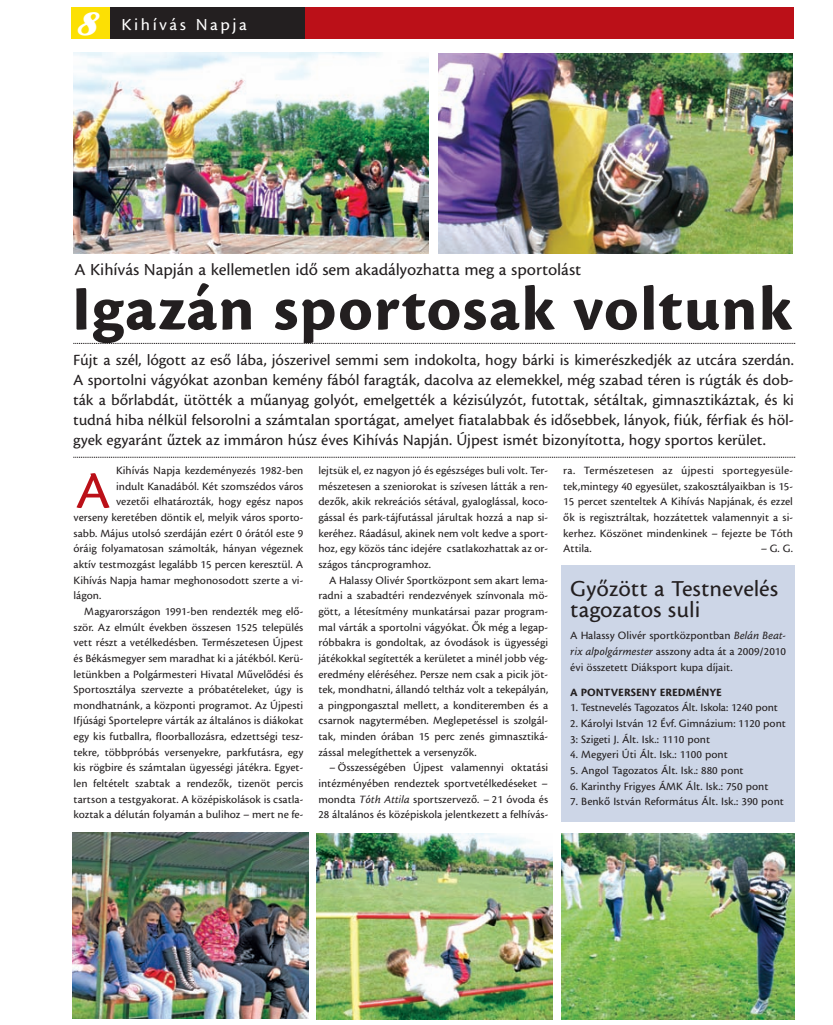
<style>
.page{position:relative;width:833px;height:1025px;background:#fff}
.page>*{position:absolute;margin:0;border:0;box-sizing:border-box;transform-origin:0 0}
.t1{font:700 65.62px "Cronos M";letter-spacing:.005em;color:#231f20}
.t2{font:55px "Cronos M";color:#bb1018}
.t3{font:23.75px/21.2px "Cronos M";color:#231f20}
.t4{font:17.5px "Cronos M";letter-spacing:-.005em;color:#231f20}
.t5{font:17.5px "Cronos M";letter-spacing:.14em;color:#fff}
.t6{font:16.25px/20px "Cronos M";letter-spacing:-.005em;color:#231f20;text-align:justify}
.t7{font:11.62px/15.6px "Cronos M";color:#231f20;text-align:justify}
.t8{font:700 11.62px "Cronos M";color:#231f20}
.s1{font-family:"Eclat ICG";font-size:35px}
.s2{font-style:italic}
</style>
<div class="page">
<div style="left:561px;top:564px;width:233px;height:257px;background:#cdd6e7"></div>
<svg style="left:73px;top:343px;width:722px;height:1px"></svg>
<svg style="left:73px;top:457px;width:722px;height:1px"></svg>
<div style="left:303px;top:7px;width:491px;height:32px;background:#bb1018"></div>
<div style="left:110px;top:7px;width:195px;height:32px;background:#231f20"></div>
<div style="left:71px;top:7px;width:39px;height:32px;background:#fce004"></div>
<img style="left:73px;top:52px;width:356px;height:201px">
<img style="left:438px;top:53px;width:354px;height:200px">
<img style="left:72px;top:832px;width:237px;height:185px">
<img style="left:316px;top:833px;width:236px;height:185px">
<img style="left:561px;top:833px;width:233px;height:186px">
<h3 class="t5" style="left:75px;top:17px;width:174px"><span class="s1">8</span> Kihívás Napja</h3>
<h3 class="t4" style="left:74px;top:262px;width:508px">A Kihívás Napján a kellemetlen idõ sem akadályozhatta meg a sportolást</h3>
<h1 class="t1" style="left:71px;top:282px;width:721px">Igazán sportosak voltunk</h1>
<p class="t6" style="left:73px;top:350px;width:722px">Fújt a szél, lógott az esõ lába, jószerivel semmi sem indokolta, hogy bárki is kimerészkedjék az utcára szerdán.<br>A sportolni vágyókat azonban kemény fából faragták, dacolva az elemekkel, még szabad téren is rúgták és dob&shy;ták a bõrlabdát, ütötték a mûanyag golyót, emelgették a kézisúlyzót, futottak, sétáltak, gimnasztikáztak, és ki tudná hiba nélkül felsorolni a számtalan sportágat, amelyet fiatalabbak és idõsebbek, lányok, fiúk, férfiak és höl&shy;gyek egyaránt ûztek az immáron húsz éves Kihívás Napján. Újpest ismét bizonyította, hogy sportos kerület.</p>
<h2 class="t2" style="left:76px;top:467px;width:37px">A</h2>
<p class="t7" style="left:563px;top:463px;width:231px">ra. Természetesen az újpesti sportegyesüle&shy;tek,mintegy 40 egyesület, szakosztályaikban is 15- 15 percet szenteltek A Kihívás Napjának, és ezzel õk is regisztráltak, hozzátettek valamennyit a si&shy;kerhez. Köszönet mindenkinek – fejezte be Tóth Attila.</p>
<p class="t7" style="left:318px;top:463px;width:231px">lejtsük el, ez nagyon jó és egészséges buli volt. Ter&shy;mészetesen a szeniorokat is szívesen látták a ren&shy;dezõk, akik rekreációs sétával, gyaloglással, koco&shy;gással és park-tájfutással járultak hozzá a nap si&shy;keréhez. Ráadásul, akinek nem volt kedve a sport&shy;hoz, egy közös tánc idejére csatlakozhattak az or&shy;szágos táncprogramhoz.</p>
<p class="t7" style="left:318px;top:572px;width:231px;text-indent:11px">A Halassy Olivér Sportközpont sem akart lema&shy;radni a szabadtéri rendezvények színvonala mö&shy;gött, a létesítmény munkatársai pazar program&shy;mal várták a sportolni vágyókat. Õk még a legap&shy;róbbakra is gondoltak, az óvodások is ügyességi játékokkal segítették a kerületet a minél jobb vég&shy;eredmény eléréséhez. Persze nem csak a picik jöt&shy;tek, mondhatni, állandó teltház volt a tekepályán, a pingpongasztal mellett, a konditeremben és a csarnok nagytermében. Meglepetéssel is szolgál&shy;tak, minden órában 15 perc zenés gimnasztiká&shy;zással melegíthettek a versenyzõk.</p>
<p class="t7" style="left:318px;top:760px;width:231px;text-indent:11px">– Összességében Újpest valamennyi oktatási intézményében rendeztek sportvetélkedéseket – mondta <span class="s2">Tóth Attila</span> sportszervezõ. – 21 óvoda és 28 általános és középiskola jelentkezett a felhívás-</p>
<p class="t7" style="left:116px;top:463px;width:189px">Kihívás Napja kezdeményezés 1982-ben</p>
<p class="t7" style="left:116px;top:478px;width:189px">indult Kanadából. Két szomszédos város</p>
<p class="t7" style="left:116px;top:494px;width:189px">vezetõi elhatározták, hogy egész napos</p>
<p class="t7" style="left:74px;top:510px;width:231px">verseny keretében döntik el, melyik város sporto-</p>
<p class="t7" style="left:74px;top:525px;width:231px">sabb. Május utolsó szerdáján ezért 0 órától este 9</p>
<p class="t7" style="left:74px;top:541px;width:231px">óráig folyamatosan számolták, hányan végeznek</p>
<p class="t7" style="left:74px;top:557px;width:231px">aktív testmozgást legalább 15 percen keresztül. A</p>
<p class="t7" style="left:74px;top:572px;width:231px">Kihívás Napja hamar meghonosodott szerte a vi-</p>
<p class="t7" style="left:74px;top:588px;width:29px">lágon.</p>
<p class="t7" style="left:84px;top:603px;width:221px">Magyarországon 1991-ben rendezték meg elõ-</p>
<p class="t7" style="left:74px;top:619px;width:231px">ször. Az elmúlt években összesen 1525 település</p>
<p class="t7" style="left:74px;top:635px;width:231px">vett részt a vetélkedésben. Természetesen Újpest</p>
<p class="t7" style="left:74px;top:650px;width:231px">és Békásmegyer sem maradhat ki a játékból. Kerü-</p>
<p class="t7" style="left:74px;top:666px;width:231px">letünkben a Polgármesteri Hivatal Mûvelõdési és</p>
<p class="t7" style="left:74px;top:682px;width:231px">Sportosztálya szervezte a próbatételeket, úgy is</p>
<p class="t7" style="left:74px;top:697px;width:231px">mondhatnánk, a központi programot. Az Újpesti</p>
<p class="t7" style="left:74px;top:713px;width:231px">Ifjúsági Sportelepre várták az általános is diákokat</p>
<p class="t7" style="left:74px;top:728px;width:231px">egy kis futballra, floorballozásra, edzettségi tesz-</p>
<p class="t7" style="left:74px;top:744px;width:231px">tekre, többpróbás versenyekre, parkfutásra, egy</p>
<p class="t7" style="left:74px;top:760px;width:231px">kis rögbire és számtalan ügyességi játékra. Egyet-</p>
<p class="t7" style="left:74px;top:775px;width:231px">len feltételt szabtak a rendezõk, tizenöt percis</p>
<p class="t7" style="left:74px;top:791px;width:231px">tartson a testgyakorat. A középiskolások is csatla-</p>
<p class="t7" style="left:74px;top:806px;width:231px">koztak a délután folyamán a bulihoz – mert ne fe-</p>
<p class="t7" style="left:761px;top:541px;width:34px">– G. G.</p>
<h3 class="t3" style="left:570px;top:579px;width:209px">Gyõzött a Testnevelés tagozatos suli</h3>
<p class="t7" style="left:570px;top:628px;width:217px">A Halassy Olivér sportközpontban <span class="s2">Belán Beat&shy;rix alpolgármester</span> asszony adta át a 2009/2010 évi összetett Diáksport kupa díjait.</p>
<p class="t8" style="left:570px;top:687px;width:153px">A PONTVERSENY EREDMÉNYE</p>
<p class="t7" style="left:570px;top:700px;width:209px">1. Testnevelés Tagozatos Ált. Iskola: 1240 pont</p>
<p class="t7" style="left:570px;top:715px;width:217px">2. Károlyi István 12 Évf. Gimnázium: 1120 pont<br>3: Szigeti J. Ált. Isk.: 1110 pont</p>
<p class="t7" style="left:570px;top:747px;width:159px">4. Megyeri Úti Ált. Isk.: 1100 pont</p>
<p class="t7" style="left:570px;top:762px;width:175px">5. Angol Tagozatos Ált. Isk.: 880 pont</p>
<p class="t7" style="left:570px;top:778px;width:200px">6. Karinthy Frigyes ÁMK Ált. Isk.: 750 pont</p>
<p class="t7" style="left:570px;top:793px;width:215px">7. Benkõ István Református Ált. Isk.: 390 pont</p>
</div>
